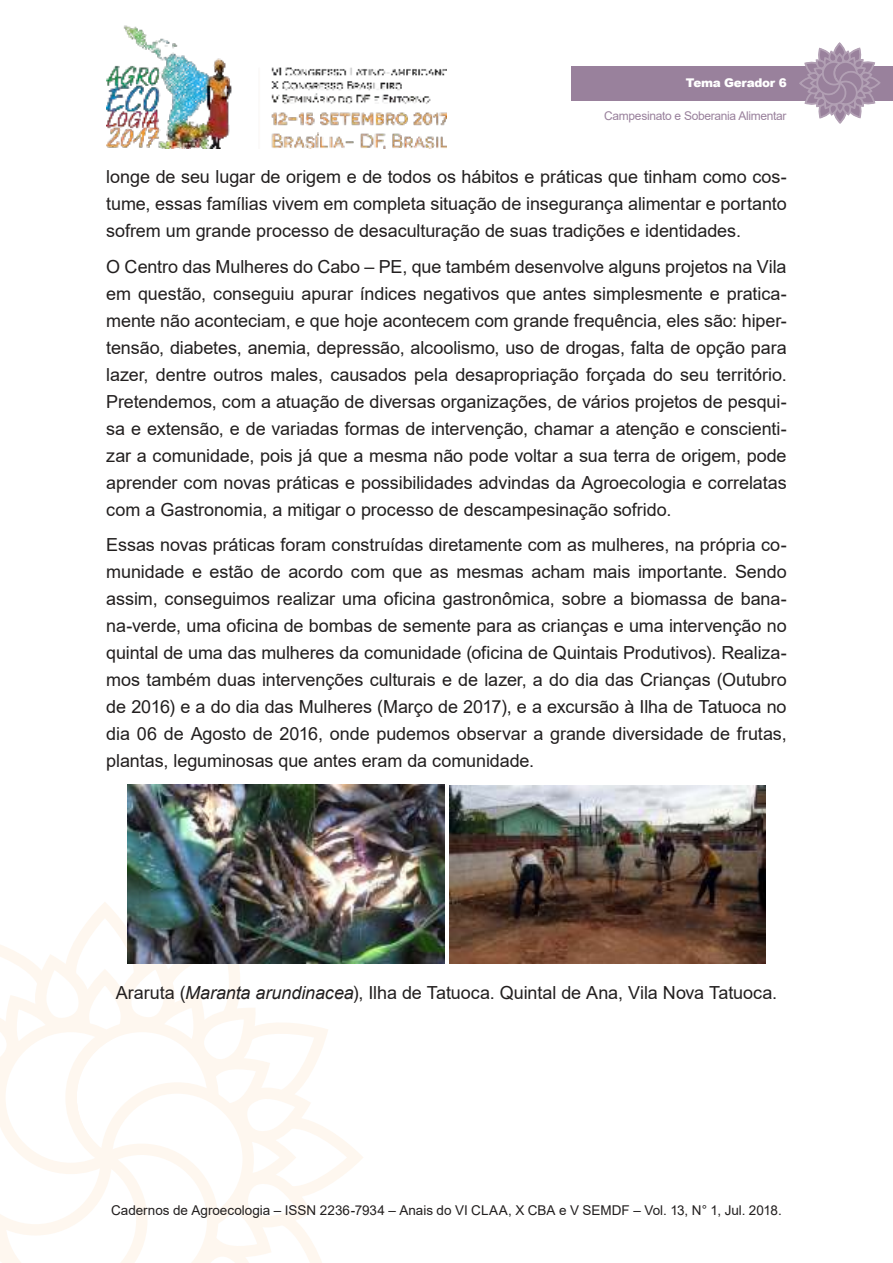
<style>
.page{position:relative;width:893px;height:1263px;background:#fff}
.page>*{position:absolute;margin:0;border:0;box-sizing:border-box;transform-origin:0 0}
.t1{font:18px/27px "Arial";letter-spacing:-.005em;color:#221f1f;text-align:justify}
.t2{font:13.5px "Arial";color:#221f1f}
.t3{font:12px "Arial";letter-spacing:-.025em;color:#99819c}
.t4{font:900 12px "Arial";letter-spacing:-.025em;color:#fff}
.s1{font-style:italic}
</style>
<div class="page">
<img style="left:106px;top:25px;width:340px;height:124px">
<svg style="left:0;top:910px;width:367px;height:353px"></svg>
<div style="left:571px;top:66px;width:322px;height:34px;background:#99819c"></div>
<svg style="left:798px;top:43px;width:83px;height:81px"></svg>
<img style="left:127px;top:785px;width:318px;height:178px">
<img style="left:450px;top:786px;width:316px;height:177px">
<p class="t4" style="left:686px;top:76px;width:102px">Tema Gerador 6</p>
<p class="t3" style="left:604px;top:112px;width:184px">Campesinato e Soberania Alimentar</p>
<p class="t1" style="left:106px;top:165px;width:682px">longe de seu lugar de origem e de todos os hábitos e práticas que tinham como cos&shy;tume, essas famílias vivem em completa situação de insegurança alimentar e portanto sofrem um grande processo de desaculturação de suas tradições e identidades.</p>
<p class="t1" style="left:106px;top:255px;width:682px">O Centro das Mulheres do Cabo – PE, que também desenvolve alguns projetos na Vila em questão, conseguiu apurar índices negativos que antes simplesmente e pratica&shy;mente não aconteciam, e que hoje acontecem com grande frequência, eles são: hiper&shy;tensão, diabetes, anemia, depressão, alcoolismo, uso de drogas, falta de opção para lazer, dentre outros males, causados pela desapropriação forçada do seu território.<br>Pretendemos, com a atuação de diversas organizações, de vários projetos de pesqui&shy;sa e extensão, e de variadas formas de intervenção, chamar a atenção e conscienti&shy;zar a comunidade, pois já que a mesma não pode voltar a sua terra de origem, pode aprender com novas práticas e possibilidades advindas da Agroecologia e correlatas com a Gastronomia, a mitigar o processo de descampesinação sofrido.</p>
<p class="t1" style="left:106px;top:533px;width:682px">Essas novas práticas foram construídas diretamente com as mulheres, na própria co&shy;munidade e estão de acordo com que as mesmas acham mais importante. Sendo assim, conseguimos realizar uma oficina gastronômica, sobre a biomassa de bana&shy;na-verde, uma oficina de bombas de semente para as crianças e uma intervenção no quintal de uma das mulheres da comunidade (oficina de Quintais Produtivos). Realiza&shy;mos também duas intervenções culturais e de lazer, a do dia das Crianças (Outubro de 2016) e a do dia das Mulheres (Março de 2017), e a excursão à Ilha de Tatuoca no dia 06 de Agosto de 2016, onde pudemos observar a grande diversidade de frutas, plantas, leguminosas que antes eram da comunidade.</p>
<p class="t1" style="left:116px;top:981px;width:663px">Araruta (<span class="s1">Maranta arundinacea</span>), Ilha de Tatuoca. Quintal de Ana, Vila Nova Tatuoca.</p>
<p class="t2" style="left:111px;top:1205px;width:672px">Cadernos de Agroecologia – ISSN 2236-7934 – Anais do VI CLAA, X CBA e V SEMDF – Vol. 13, N° 1, Jul. 2018.</p>
</div>
